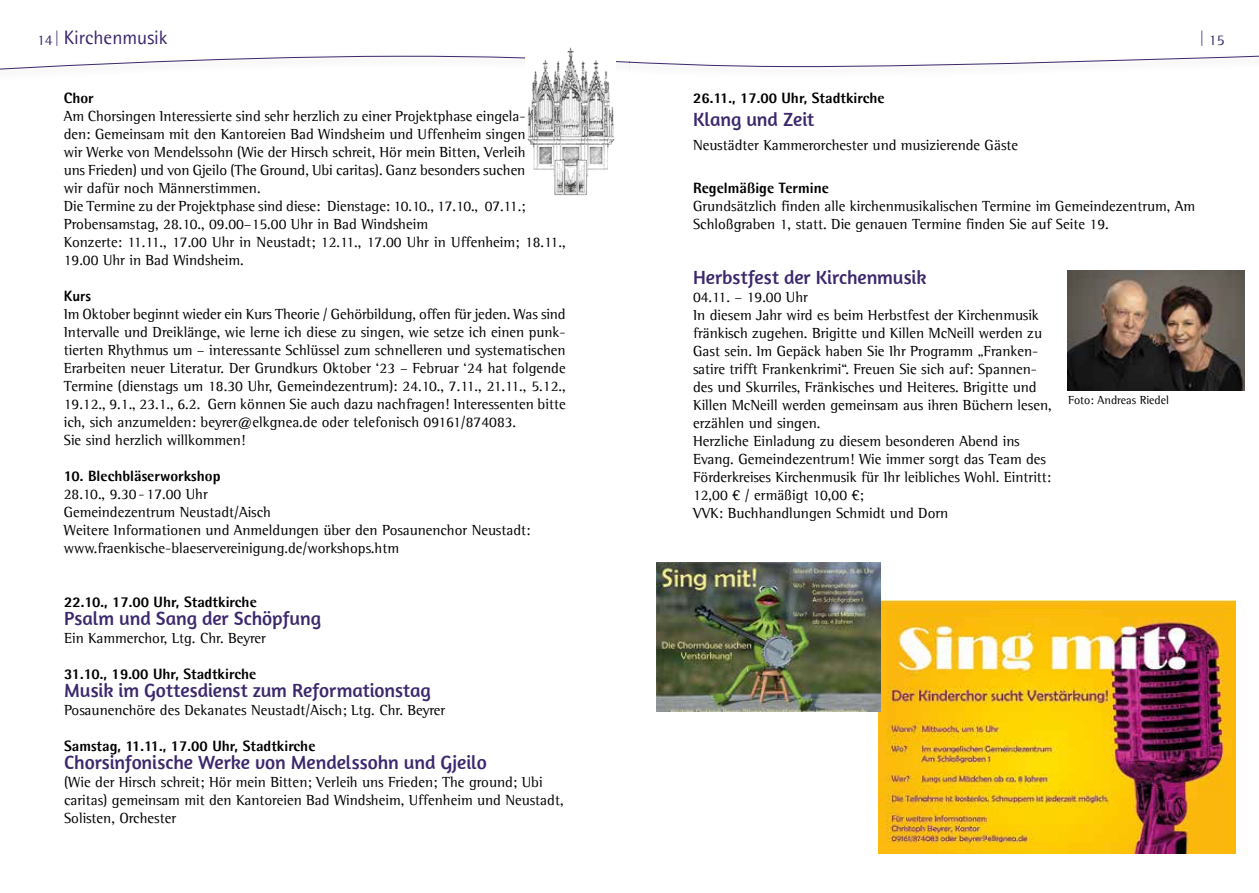
<style>
.page{position:relative;width:1259px;height:893px;background:#fff}
.page>*{position:absolute;margin:0;border:0;box-sizing:border-box;transform-origin:0 0}
.t1{font:19.5px "Amaranth";letter-spacing:-.005em;color:#3b276c}
.t2{font:19.5px "Agfa Rotis Semisans";color:#3b276c}
.t3{font:15px/18px "Agfa Rotis Semi Serif";color:#000}
.t4{font:800 15px "Agfa Rotis Semisans";color:#000}
.t5{font:800 15px "Agfa Rotis Sans Serif";color:#000}
.t6{font:15px "Agfa Rotis Semi Serif";color:#3b276c}
.t7{font:12px "Agfa Rotis Semi Serif";color:#000}
.s1{font-family:"Agfa Rotis Semi Serif";font-size:15px}
</style>
<div class="page">
<svg style="left:0;top:55px;width:1259px;height:15px"></svg>
<img style="left:878px;top:600px;width:358px;height:253px">
<img style="left:656px;top:562px;width:224px;height:149px">
<img style="left:1067px;top:270px;width:177px;height:120px">
<img style="left:525px;top:47px;width:90px;height:149px">
<h1 class="t2" style="left:37px;top:26px;width:132px"><span class="s1">14|</span> Kirchenmusik</h1>
<p class="t6" style="left:1199px;top:31px;width:27px">| 15</p>
<p class="t4" style="left:64px;top:88px;width:32px">Chor</p>
<p class="t3" style="left:64px;top:107px;width:503px">Am Chorsingen Interessierte sind sehr herzlich zu einer Projektphase eingela-<br>den: Gemeinsam mit den Kantoreien Bad Windsheim und Uffenheim singen<br>wir Werke von Mendelssohn (Wie der Hirsch schreit, Hör mein Bitten, Verleih<br>uns Frieden) und von Gjeilo (The Ground, Ubi caritas). Ganz besonders suchen<br>wir dafür noch Männerstimmen.<br>Die Termine zu der Projektphase sind diese: Dienstage: 10.10., 17.10., 07.11.; Probensamstag, 28.10., 09.00–15.00 Uhr in Bad Windsheim<br>Konzerte: 11.11., 17.00 Uhr in Neustadt; 12.11., 17.00 Uhr in Uffenheim; 18.11., 19.00 Uhr in Bad Windsheim.</p>
<p class="t5" style="left:64px;top:286px;width:29px">Kurs</p>
<p class="t3" style="left:64px;top:305px;width:503px">Im Oktober beginnt wieder ein Kurs Theorie / Gehörbildung, offen für jeden. Was sind Intervalle und Dreiklänge, wie lerne ich diese zu singen, wie setze ich einen punk&shy;tierten Rhythmus um – interessante Schlüssel zum schnelleren und systematischen Erarbeiten neuer Literatur. Der Grundkurs Oktober ‘23 – Februar ‘24 hat folgende Termine (dienstags um 18.30 Uhr, Gemeindezentrum): 24.10., 7.11., 21.11., 5.12., 19.12., 9.1., 23.1., 6.2. Gern können Sie auch dazu nachfragen! Interessenten bitte ich, sich anzumelden: beyrer@elkgnea.de oder telefonisch 09161/874083.<br>Sie sind herzlich willkommen!</p>
<p class="t4" style="left:64px;top:466px;width:158px">10. Blechbläserworkshop</p>
<p class="t3" style="left:64px;top:485px;width:468px">28.10., 9.30-17.00 Uhr<br>Gemeindezentrum Neustadt/Aisch<br>Weitere Informationen und Anmeldungen über den Posaunenchor Neustadt: www.fraenkische-blaeservereinigung.de/workshops.htm</p>
<p class="t4" style="left:64px;top:592px;width:194px">22.10., 17.00 Uhr, Stadtkirche</p>
<h1 class="t1" style="left:64px;top:607px;width:258px">Psalm und Sang der Schöpfung</h1>
<p class="t3" style="left:64px;top:629px;width:203px">Ein Kammerchor, Ltg. Chr. Beyrer</p>
<p class="t4" style="left:64px;top:664px;width:194px">31.10., 19.00 Uhr, Stadtkirche</p>
<h1 class="t1" style="left:64px;top:679px;width:368px">Musik im Gottesdienst zum Reformationstag</h1>
<p class="t3" style="left:64px;top:701px;width:383px">Posaunenchöre des Dekanates Neustadt/Aisch; Ltg. Chr. Beyrer</p>
<p class="t4" style="left:64px;top:736px;width:253px">Samstag, 11.11., 17.00 Uhr, Stadtkirche</p>
<h1 class="t1" style="left:64px;top:751px;width:424px">Chorsinfonische Werke von Mendelssohn und Gjeilo</h1>
<p class="t3" style="left:64px;top:773px;width:501px">(Wie der Hirsch schreit; Hör mein Bitten; Verleih uns Frieden; The ground; Ubi caritas) gemeinsam mit den Kantoreien Bad Windsheim, Uffenheim und Neustadt,<br>Solisten, Orchester</p>
<p class="t4" style="left:693px;top:88px;width:193px">26.11., 17.00 Uhr, Stadtkirche</p>
<h1 class="t1" style="left:693px;top:108px;width:123px">Klang und Zeit</h1>
<p class="t3" style="left:693px;top:136px;width:327px">Neustädter Kammerorchester und musizierende Gäste</p>
<p class="t4" style="left:693px;top:178px;width:137px">Regelmäßige Termine</p>
<p class="t3" style="left:693px;top:197px;width:503px">Grundsätzlich finden alle kirchenmusikalischen Termine im Gemeindezentrum, Am<br>Schloßgraben 1, statt. Die genauen Termine finden Sie auf Seite 19.</p>
<h1 class="t1" style="left:693px;top:266px;width:235px">Herbstfest der Kirchenmusik</h1>
<p class="t3" style="left:693px;top:288px;width:360px">04.11. – 19.00 Uhr<br>In diesem Jahr wird es beim Herbstfest der Kirchenmusik fränkisch zugehen. Brigitte und Killen McNeill werden zu Gast sein. Im Gepäck haben Sie Ihr Programm „Franken&shy;satire trifft Frankenkrimi“. Freuen Sie sich auf: Spannen&shy;des und Skurriles, Fränkisches und Heiteres. Brigitte und Killen McNeill werden gemeinsam aus ihren Büchern lesen, erzählen und singen.<br>Herzliche Einladung zu diesem besonderen Abend ins Evang. Gemeindezentrum! Wie immer sorgt das Team des Förderkreises Kirchenmusik für Ihr leibliches Wohl. Eintritt:<br>12,00 € / ermäßigt 10,00 €;<br>VVK: Buchhandlungen Schmidt und Dorn</p>
<p class="t7" style="left:1068px;top:392px;width:102px">Foto: Andreas Riedel</p>
</div>
